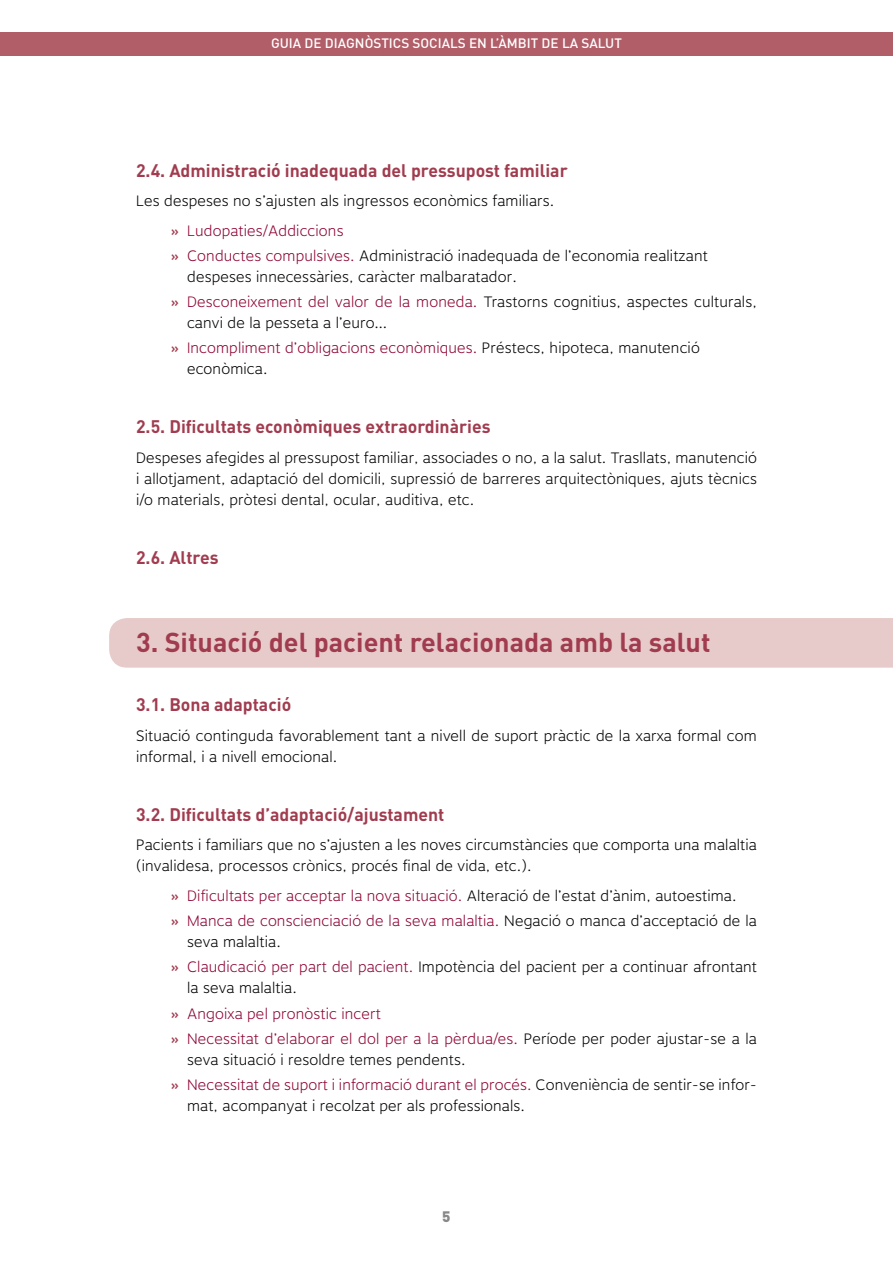
<style>
.page{position:relative;width:893px;height:1263px;background:#fff}
.page>*{position:absolute;margin:0;border:0;box-sizing:border-box;transform-origin:0 0}
.Títol_2{font:700 27px "DIN";color:#a13c4f}
.Títol_3{font:700 18px "DIN";color:#a13c4f}
.Text_seguit{font:300 15px/21px "Motiva Sans";letter-spacing:.01em;color:#000}
.Text_seguit-2{font:300 15px "Motiva Sans";letter-spacing:.01em;color:#8d0435}
.t1{font:900 15px "DIN";color:#87888a}
.t2{font:500 13.5px "DIN";color:#fff}
.s1{font-weight:700;color:#a13c4f}
.s2{color:#8d0435}
.s3{color:#000}
</style>
<div class="page">
<div style="left:0;top:32px;width:893px;height:23px;background:#b15e68"></div>
<div style="left:109px;top:618px;width:784px;height:50px;background:#e7cbcb"></div>
<p class="t2" style="left:271px;top:35px;width:352px">GUIA DE DIAGNÒSTICS SOCIALS EN L’ÀMBIT DE LA SALUT</p>
<p class="Títol_3" style="left:136px;top:158px;width:433px">2.4. Administració inadequada del pressupost familiar</p>
<p class="Text_seguit" style="left:136px;top:192px;width:420px">Les despeses no s’ajusten als ingressos econòmics familiars.</p>
<p class="Text_seguit-2" style="left:170px;top:221px;width:175px"><span class="s1">»</span> Ludopaties/Addiccions</p>
<p class="Text_seguit" style="left:187px;top:247px;width:522px;text-indent:-17px"><span class="s1">»</span> <span class="s2">Conductes compulsives.</span> Administració inadequada de l’economia realitzant despeses innecessàries, caràcter malbaratador.</p>
<p class="Text_seguit" style="left:187px;top:293px;width:571px;text-indent:-17px"><span class="s1">»</span> <span class="s2">Desconeixement del valor de la moneda.</span> Trastorns cognitius, aspectes culturals, canvi de la pesseta a l’euro…</p>
<p class="Text_seguit" style="left:187px;top:339px;width:514px;text-indent:-17px"><span class="s1">»</span> <span class="s2">Incompliment d’obligacions econòmiques.</span> Préstecs, hipoteca, manutenció econòmica.</p>
<p class="Títol_3" style="left:136px;top:415px;width:356px">2.5. Dificultats econòmiques extraordinàries</p>
<p class="Text_seguit" style="left:136px;top:449px;width:622px;text-align:justify">Despeses afegides al pressupost familiar, associades o no, a la salut. Trasllats, manutenció i allotjament, adaptació del domicili, supressió de barreres arquitectòniques, ajuts tècnics i/o materials, pròtesi dental, ocular, auditiva, etc.</p>
<p class="Títol_3" style="left:136px;top:546px;width:84px">2.6. Altres</p>
<p class="Títol_2" style="left:136px;top:625px;width:576px">3. Situació del pacient relacionada amb la salut</p>
<p class="Títol_3" style="left:136px;top:693px;width:157px">3.1. Bona adaptació</p>
<p class="Text_seguit" style="left:136px;top:727px;width:622px">Situació continguda favorablement tant a nivell de suport pràctic de la xarxa formal com informal, i a nivell emocional.</p>
<p class="Títol_3" style="left:136px;top:803px;width:310px">3.2. Dificultats d’adaptació/ajustament</p>
<p class="Text_seguit" style="left:136px;top:836px;width:622px">Pacients i familiars que no s’ajusten a les noves circumstàncies que comporta una malaltia (invalidesa, processos crònics, procés final de vida, etc.).</p>
<p class="Text_seguit-2" style="left:170px;top:887px;width:568px"><span class="s1">»</span> Dificultats per acceptar la nova situació. <span class="s3">Alteració de l’estat d’ànim, autoestima.</span></p>
<p class="Text_seguit" style="left:187px;top:912px;width:571px;text-indent:-17px"><span class="s1">»</span> <span class="s2">Manca de conscienciació de la seva malaltia.</span> Negació o manca d’acceptació de la seva malaltia.</p>
<p class="Text_seguit" style="left:187px;top:958px;width:571px;text-indent:-17px"><span class="s1">»</span> <span class="s2">Claudicació per part del pacient.</span> Impotència del pacient per a continuar afrontant la seva malaltia.</p>
<p class="Text_seguit-2" style="left:170px;top:1005px;width:212px"><span class="s1">»</span> Angoixa pel pronòstic incert</p>
<p class="Text_seguit" style="left:187px;top:1030px;width:571px;text-indent:-17px"><span class="s1">»</span> <span class="s2">Necessitat d’elaborar el dol per a la pèrdua/es.</span> Període per poder ajustar-se a la seva situació i resoldre temes pendents.</p>
<p class="Text_seguit" style="left:187px;top:1076px;width:571px;text-indent:-17px"><span class="s1">»</span> <span class="s2">Necessitat de suport i informació durant el procés.</span> Conveniència de sentir-se infor&shy;mat, acompanyat i recolzat per als professionals.</p>
<p class="t1" style="left:442px;top:1206px;width:10px">5</p>
</div>
